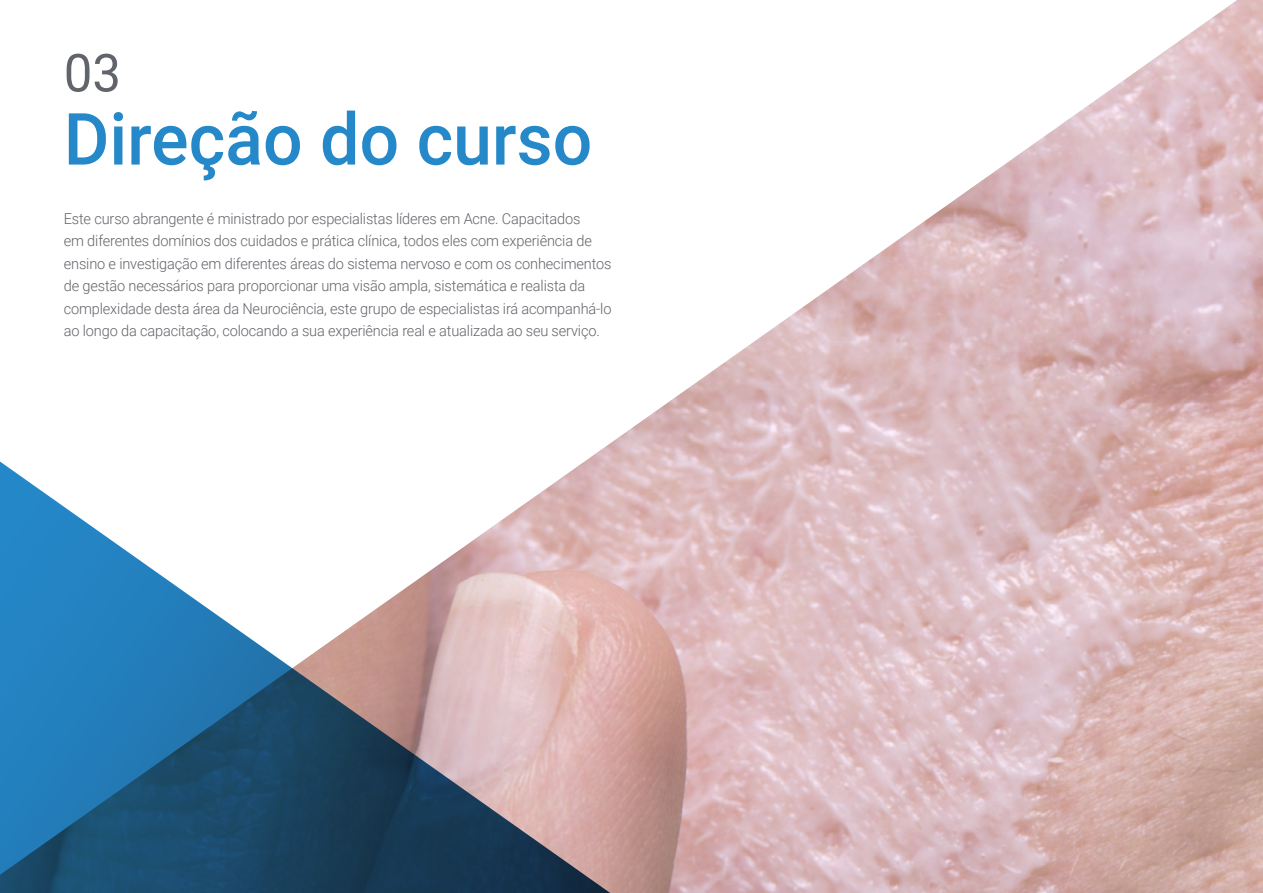
<style>
.page{position:relative;width:1263px;height:893px;background:#fff}
.page>*{position:absolute;margin:0;border:0;box-sizing:border-box;transform-origin:0 0}
.t1{font:500 72px "Roboto";color:#2488c9}
.t2{font:52.5px "Roboto";color:#61646a}
.t3{font:300 15px/22.5px "Roboto";letter-spacing:-.01em;color:#61646a}
</style>
<div class="page">
<img style="left:607px;top:0;width:656px;height:893px">
<svg style="left:0;top:446px;width:640px;height:447px"></svg>
<h2 class="t2" style="left:64px;top:36px;width:59px">03</h2>
<h1 class="t1" style="left:64px;top:89px;width:530px">Direção do curso</h1>
<p class="t3" style="left:64px;top:207px;width:549px">Este curso abrangente é ministrado por especialistas líderes em Acne. Capacitados<br>em diferentes domínios dos cuidados e prática clínica, todos eles com experiência de ensino e investigação em diferentes áreas do sistema nervoso e com os conhecimentos de gestão necessários para proporcionar uma visão ampla, sistemática e realista da complexidade desta área da Neurociência, este grupo de especialistas irá acompanhá-lo ao longo da capacitação, colocando a sua experiência real e atualizada ao seu serviço.</p>
</div>
